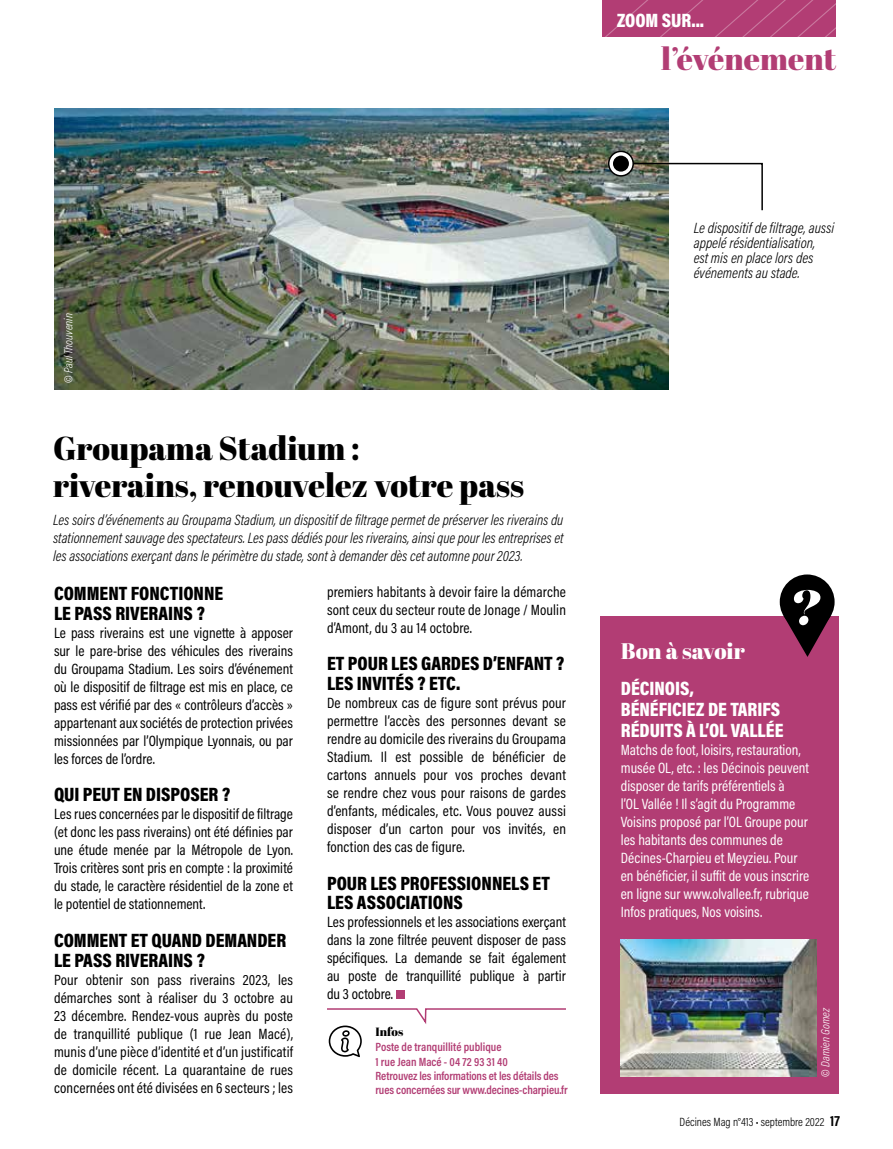
<style>
.page{position:relative;width:893px;height:1149px;background:#fff}
.page>*{position:absolute;margin:0;border:0;box-sizing:border-box;transform-origin:0 0}
.t1{font:33px/36px "Abril Fatface";color:#000}
.t2{font:31.5px "Abril Fatface";color:#b23d74}
.t3{font:22.5px "Abril Fatface";color:#fff}
.t4{font:900 19.5px/19.5px "Acumin Pro Cond";color:#000}
.t5{font:900 19.5px/21px "Acumin Pro Cond";color:#fff}
.t6{font:15px/18px "Acumin Pro Cond";letter-spacing:.005em;color:#000;text-align:justify}
.t7{font:italic 300 15px/15px "Acumin Pro Cond";color:#000;text-align:justify}
.t8{font:15px/18px "Acumin Pro Cond";color:#fff}
.t9{font:600 12px/14.4px "Acumin Pro Cond";letter-spacing:-.005em;color:#b23d74}
.t10{font:300 12px "Acumin Pro Cond";color:#000}
.t11{font:italic 300 12px "Acumin Pro Cond";color:#fff}
.t12{font:12px "Abril Fatface";color:#000}
.s1{font-weight:700;font-size:15px}
</style>
<div class="page">
<div style="left:602px;top:0;width:234px;height:36px;background:#b23d74"></div>
<img style="left:54px;top:108px;width:615px;height:282px">
<div style="left:600px;top:615px;width:239px;height:478px;background:#b23d74"></div>
<div style="left:780px;top:574px;width:55px;height:55px;background:#000;border-radius:50%"></div>
<svg style="left:784px;top:589px;width:47px;height:67px"></svg>
<svg style="left:621px;top:162px;width:142px;height:50px"></svg>
<svg style="left:609px;top:151px;width:24px;height:25px"></svg>
<div style="left:608px;top:151px;width:26px;height:25px;border:2px solid #000;border-radius:50%"></div>
<div style="left:613px;top:156px;width:16px;height:15px;background:#000;border-radius:50%"></div>
<div style="left:396px;top:990px;width:8px;height:8px;background:#b23d74"></div>
<svg style="left:327px;top:1008px;width:239px;height:48px"></svg>
<img style="left:621px;top:939px;width:195px;height:137px">
<h3 class="t5" style="left:617px;top:9px;width:89px">ZOOM SUR...</h3>
<h2 class="t2" style="left:661px;top:36px;width:177px">l’événement</h2>
<p class="t11" style="left:61px;top:383px;width:71px;rotate:-90deg">© Paul Thouvenin</p>
<h1 class="t1" style="left:53px;top:429px;width:472px">Groupama Stadium :<br>riverains, renouvelez votre pass</h1>
<p class="t7" style="left:53px;top:510px;width:512px;line-height:18px">Les soirs d’événements au Groupama Stadium, un dispositif de filtrage permet de préserver les riverains du stationnement sauvage des spectateurs. Les pass dédiés pour les riverains, ainsi que pour les entreprises et les associations exerçant dans le périmètre du stade, sont à demander dès cet automne pour 2023.</p>
<h3 class="t4" style="left:54px;top:583px;width:171px">COMMENT FONCTIONNE<br>LE PASS RIVERAINS ?</h3>
<p class="t6" style="left:54px;top:623px;width:240px">Le pass riverains est une vignette à apposer sur le pare-brise des véhicules des riverains du Groupama Stadium. Les soirs d’événement où le dispositif de filtrage est mis en place, ce pass est vérifié par des « contrôleurs d’accès » appartenant aux sociétés de protection privées missionnées par l’Olympique Lyonnais, ou par les forces de l’ordre.</p>
<h3 class="t4" style="left:54px;top:784px;width:178px">QUI PEUT EN DISPOSER ?</h3>
<p class="t6" style="left:54px;top:804px;width:240px">Les rues concernées par le dispositif de filtrage (et donc les pass riverains) ont été définies par une étude menée par la Métropole de Lyon.<br>Trois critères sont pris en compte : la proximité du stade, le caractère résidentiel de la zone et le potentiel de stationnement.</p>
<h3 class="t4" style="left:54px;top:929px;width:234px">COMMENT ET QUAND DEMANDER<br>LE PASS RIVERAINS ?</h3>
<p class="t6" style="left:54px;top:969px;width:241px">Pour obtenir son pass riverains 2023, les démarches sont à réaliser du 3 octobre au 23 décembre. Rendez-vous auprès du poste de tranquillité publique (1 rue Jean Macé), munis d’une pièce d’identité et d’un justificatif de domicile récent. La quarantaine de rues concernées ont été divisées en 6 secteurs ; les</p>
<p class="t6" style="left:327px;top:582px;width:240px">premiers habitants à devoir faire la démarche sont ceux du secteur route de Jonage / Moulin d’Amont, du 3 au 14 octobre.</p>
<h3 class="t4" style="left:327px;top:653px;width:239px">ET POUR LES GARDES D’ENFANT ?<br>LES INVITÉS ? ETC.</h3>
<p class="t6" style="left:327px;top:693px;width:240px">De nombreux cas de figure sont prévus pour permettre l’accès des personnes devant se rendre au domicile des riverains du Groupama Stadium. Il est possible de bénéficier de cartons annuels pour vos proches devant se rendre chez vous pour raisons de gardes d’enfants, médicales, etc. Vous pouvez aussi disposer d’un carton pour vos invités, en fonction des cas de figure.</p>
<h3 class="t4" style="left:327px;top:872px;width:224px">POUR LES PROFESSIONNELS ET<br>LES ASSOCIATIONS</h3>
<p class="t6" style="left:327px;top:912px;width:240px">Les professionnels et les associations exerçant dans la zone filtrée peuvent disposer de pass spécifiques. La demande se fait également au poste de tranquillité publique à partir du 3 octobre.</p>
<p class="t12" style="left:375px;top:1022px;width:29px">Infos</p>
<p class="t9" style="left:375px;top:1039px;width:194px">Poste de tranquillité publique<br>1 rue Jean Macé - 04 72 93 31 40<br>Retrouvez les informations et les détails des rues concernées sur www.decines-charpieu.fr</p>
<p class="t7" style="left:694px;top:220px;width:142px;text-align:left">Le dispositif de filtrage, aussi appelé résidentialisation,<br>est mis en place lors des événements au stade.</p>
<h3 class="t3" style="left:621px;top:634px;width:126px">Bon à savoir</h3>
<h3 class="t5" style="left:621px;top:677px;width:164px">DÉCINOIS,<br>BÉNÉFICIEZ DE TARIFS<br>RÉDUITS À L’OL VALLÉE</h3>
<p class="t8" style="left:621px;top:740px;width:190px">Matchs de foot, loisirs, restauration, musée OL, etc. : les Décinois peuvent disposer de tarifs préférentiels à<br>l’OL Vallée ! Il s’agit du Programme Voisins proposé par l’OL Groupe pour les habitants des communes de Décines-Charpieu et Meyzieu. Pour en bénéficier, il suffit de vous inscrire en ligne sur www.olvallee.fr, rubrique Infos pratiques, Nos voisins.</p>
<p class="t11" style="left:818px;top:1076px;width:71px;rotate:-90deg">© Damien Gomez</p>
<p class="t10" style="left:679px;top:1114px;width:162px">Décines Mag n°413 • septembre 2022 <span class="s1">17</span></p>
</div>
